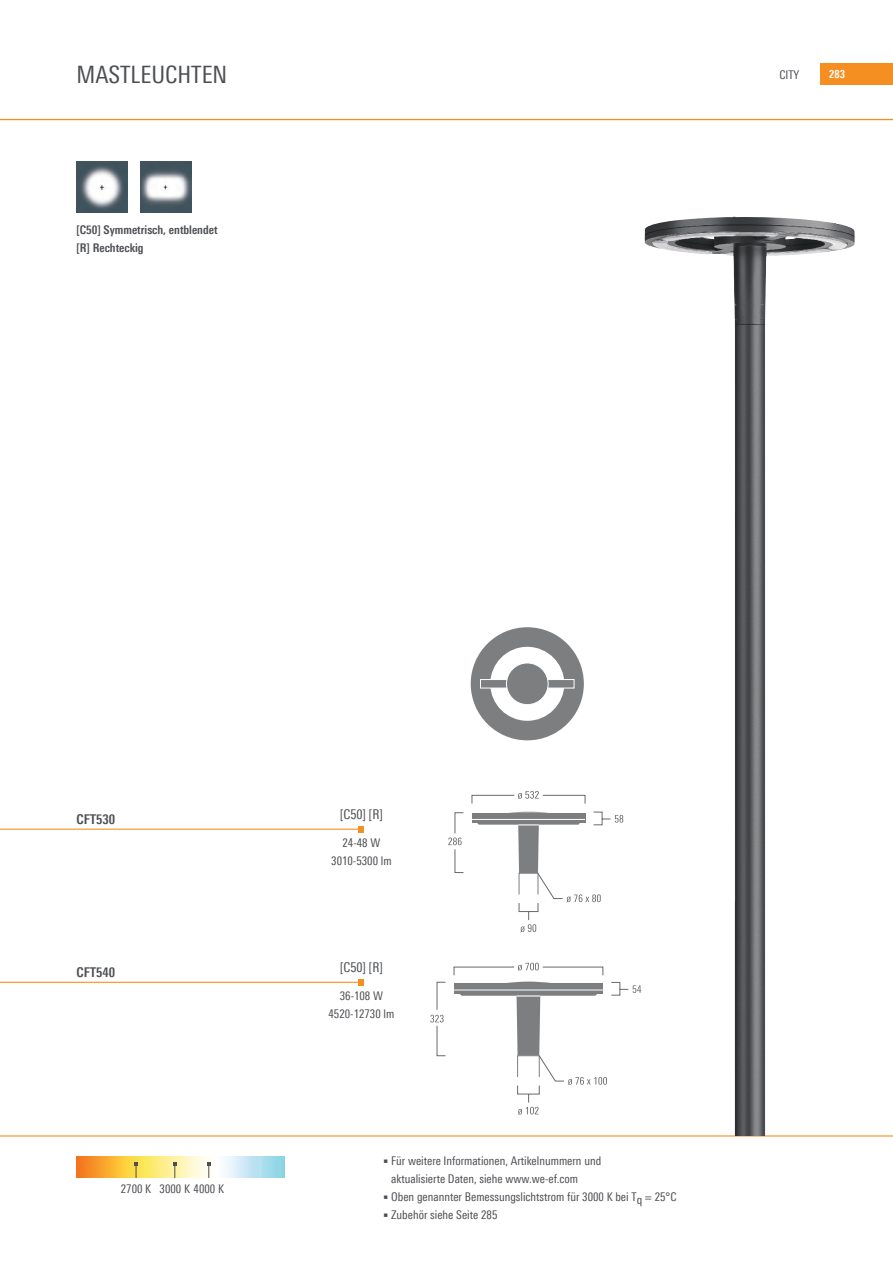
<style>
.page{position:relative;width:893px;height:1263px;background:#fff}
.page>*{position:absolute;margin:0;border:0;box-sizing:border-box;transform-origin:0 0}
.t1{font:24px "Linotype Univers 420 Cn";color:#4d4f53}
.Light_source_line{font:13.5px "Linotype Univers 420 Cn";color:#4d4f53}
.product_caption{font:700 13.5px "Linotype Univers 620 Cn";color:#4d4f53}
.t2{font:12px/18px "Linotype Univers 420 Cn";color:#4d4f53;text-align:center}
.ios{font:700 12px "Linotype Univers 620 Cn";color:#4d4f53}
.t3{font:700 11.25px "Linotype Univers 620 Cn";color:#fff}
</style>
<div class="page">
<hr style="left:0;top:0;width:1px;height:1263px;background:#42545e">
<div style="left:821px;top:64px;width:72px;height:21px;background:#f68f22"></div>
<hr style="left:0;top:1135px;width:893px;height:1px;background:#f68f22">
<hr style="left:0;top:119px;width:893px;height:1px;background:#f68f22">
<img style="left:77px;top:1157px;width:208px;height:21px">
<svg style="left:173px;top:1163px;width:3px;height:15px"></svg>
<svg style="left:135px;top:1163px;width:3px;height:15px"></svg>
<svg style="left:207px;top:1163px;width:3px;height:15px"></svg>
<hr style="left:0;top:982px;width:361px;height:1px;background:#f68f22">
<svg style="left:358px;top:979px;width:6px;height:6px"></svg>
<hr style="left:0;top:829px;width:361px;height:1px;background:#f68f22">
<svg style="left:358px;top:826px;width:6px;height:6px"></svg>
<img style="left:77px;top:162px;width:51px;height:51px">
<img style="left:140px;top:162px;width:51px;height:51px">
<svg style="left:448px;top:791px;width:175px;height:141px"></svg>
<div style="left:471px;top:627px;width:113px;height:113px;background:#7c7e80;border-radius:50%"></div>
<div style="left:490px;top:647px;width:74px;height:74px;background:#fff;border-radius:50%"></div>
<div style="left:480px;top:679px;width:94px;height:9px;background:#7c7e80;border:1px solid #fff"></div>
<div style="left:506px;top:663px;width:42px;height:42px;background:#7c7e80;border-radius:50%"></div>
<div style="left:506px;top:663px;width:42px;height:42px;border:1px solid #fff;border-radius:50%"></div>
<svg style="left:430px;top:963px;width:211px;height:152px"></svg>
<img style="left:645px;top:217px;width:210px;height:919px">
<p class="t1" style="left:77px;top:61px;width:152px">MASTLEUCHTEN</p>
<p class="ios" style="left:77px;top:223px;width:143px">[C50] Symmetrisch, entblendet</p>
<p class="ios" style="left:77px;top:241px;width:69px">[R] Rechteckig</p>
<p class="t2" style="left:779px;top:65px;width:22px">CITY</p>
<p class="t3" style="left:829px;top:68px;width:17px">283</p>
<p class="product_caption" style="left:77px;top:811px;width:40px">CFT530</p>
<p class="product_caption" style="left:77px;top:964px;width:40px">CFT540</p>
<p class="t2" style="left:121px;top:1179px;width:32px">2700 K</p>
<p class="t2" style="left:160px;top:1179px;width:66px">3000 K 4000 K</p>
<p class="Light_source_line" style="left:340px;top:806px;width:44px">[C50] [R]</p>
<p class="t2" style="left:343px;top:834px;width:39px">24-48 W</p>
<p class="t2" style="left:331px;top:852px;width:62px">3010-5300 lm</p>
<p class="Light_source_line" style="left:340px;top:959px;width:44px">[C50] [R]</p>
<p class="t2" style="left:329px;top:987px;width:67px">36-108 W<br>4520-12730 lm</p>
<p class="t2" style="left:391px;top:1152px;width:287px;text-align:left">Für weitere Informationen, Artikelnummern und<br>aktualisierte Daten, siehe www.we-ef.com<br>Oben genannter Bemessungslichtstrom für 3000 K bei Tq = 25°C Zubehör siehe Seite 285</p>
</div>
